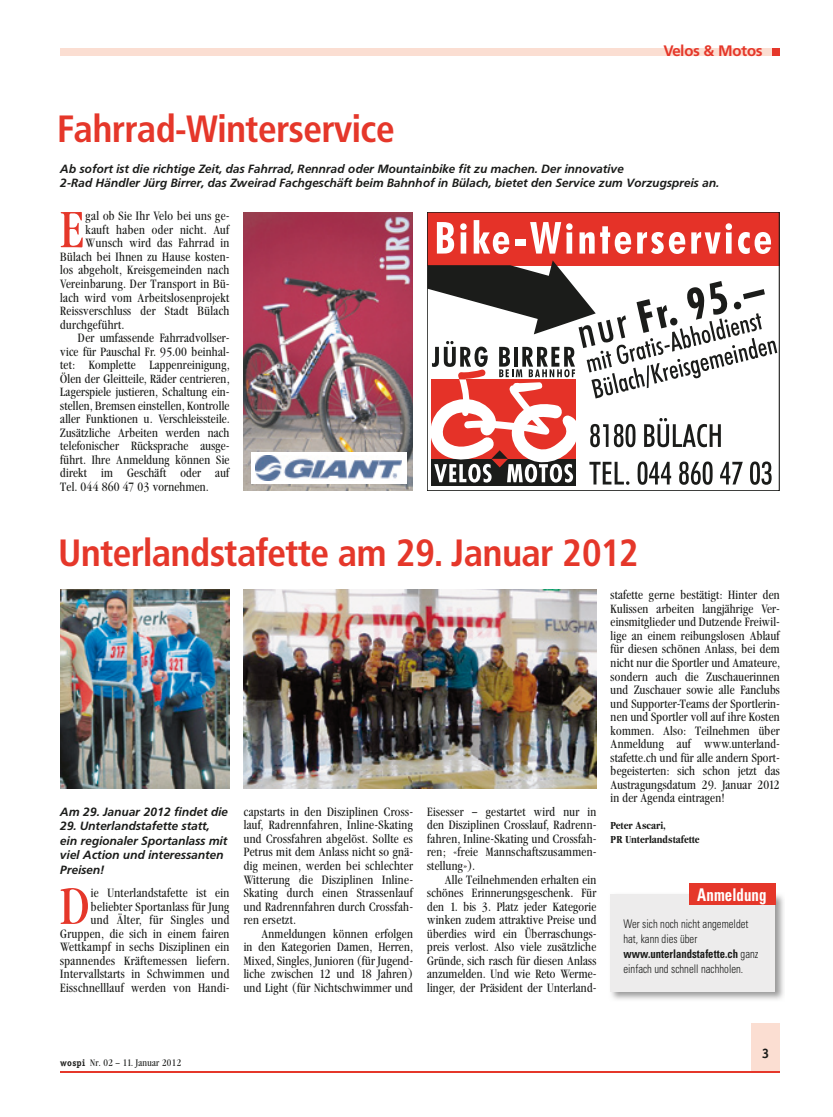
<style>
.page{position:relative;width:833px;height:1117px;background:#fff}
.page>*{position:absolute;margin:0;border:0;box-sizing:border-box;transform-origin:0 0}
.t1{font:50.38px "Garamond ITC Condensed BQ";color:#e5372a}
.t2{font:700 37.5px "Frutiger Condensed BQ";color:#e5372a}
.t3{font:700 condensed 17.5px "Univers";letter-spacing:.005em;color:#fff;scale:.85 1}
.t4{font:700 15px "Frutiger BQ";color:#e5372a}
.t5{font:700 13.75px "Officina Serif";color:#1b1c1a}
.t6{font:11.88px/13.5px "Garamond ITC Condensed BQ";letter-spacing:.02em;color:#1b1c1a;text-align:justify}
.t7{font:italic 700 11.88px/14.4px "Frutiger BQ";letter-spacing:.015em;color:#1b1c1a}
.t8{font:300 condensed 11.88px/15px "Univers";color:#1b1c1a;scale:.9 1}
.t9{font:700 10px/13.5px "Garamond ITC Condensed BQ";letter-spacing:.015em;color:#1b1c1a}
.t10{font:9.38px "Garamond ITC Condensed BQ";letter-spacing:.025em;color:#1b1c1a}
.s1{font-weight:700}
.s2{font-family:"Officina Serif";font-weight:700}
</style>
<div class="page">
<div style="left:751px;top:1023px;width:29px;height:49px;background:#fbded2"></div>
<hr style="left:60px;top:1071px;width:720px;height:1px;background:#e5372a">
<div style="left:60px;top:48px;width:720px;height:8px;background:#fbded2"></div>
<div style="left:772px;top:48px;width:8px;height:8px;background:#e5372a"></div>
<img style="left:244px;top:590px;width:352px;height:198px">
<img style="left:60px;top:590px;width:169px;height:198px">
<img style="left:610px;top:892px;width:174px;height:108px">
<div style="left:610px;top:894px;width:165px;height:97px;background:#edecec"></div>
<div style="left:689px;top:883px;width:86px;height:21px;background:#e5372a"></div>
<div style="left:431px;top:458px;width:144px;height:27px;background:#1b1c1a"></div>
<div style="left:427px;top:212px;width:352px;height:53px;background:#e53228"></div>
<svg style="left:429px;top:260px;width:348px;height:224px"></svg>
<svg style="left:437px;top:222px;width:17px;height:31px"></svg>
<svg style="left:460px;top:223px;width:7px;height:30px"></svg>
<svg style="left:473px;top:220px;width:36px;height:34px"></svg>
<div style="left:515px;top:239px;width:11px;height:7px;background:#fff"></div>
<svg style="left:530px;top:222px;width:42px;height:31px"></svg>
<svg style="left:579px;top:232px;width:15px;height:21px"></svg>
<svg style="left:600px;top:226px;width:31px;height:28px"></svg>
<svg style="left:637px;top:232px;width:26px;height:22px"></svg>
<svg style="left:669px;top:232px;width:16px;height:22px"></svg>
<svg style="left:691px;top:223px;width:41px;height:30px"></svg>
<svg style="left:738px;top:232px;width:33px;height:22px"></svg>
<img style="left:244px;top:212px;width:169px;height:279px">
<div style="left:251px;top:452px;width:156px;height:32px;background:#fff"></div>
<img style="left:256px;top:455px;width:145px;height:25px">
<p class="t4" style="left:664px;top:41px;width:100px">Velos &amp; Motos</p>
<h2 class="t2" style="left:58px;top:105px;width:338px">Fahrrad-Winterservice</h2>
<p class="t7" style="left:60px;top:162px;width:660px">Ab sofort ist die richtige Zeit, das Fahrrad, Rennrad oder Mountainbike fit zu machen. Der innovative<br>2-Rad Händler Jürg Birrer, das Zweirad Fachgeschäft beim Bahnhof in Bülach, bietet den Service zum Vorzugspreis an.</p>
<h1 class="t1" style="left:60px;top:201px;width:26px">E</h1>
<p class="t6" style="left:86px;top:209px;width:145px">gal ob Sie Ihr Velo bei uns ge-</p>
<p class="t6" style="left:86px;top:223px;width:145px">kauft haben oder nicht. Auf</p>
<p class="t6" style="left:86px;top:237px;width:145px">Wunsch wird das Fahrrad in</p>
<p class="t6" style="left:60px;top:250px;width:171px">Bülach bei Ihnen zu Hause kosten-</p>
<p class="t6" style="left:60px;top:264px;width:171px">los abgeholt, Kreisgemeinden nach</p>
<p class="t6" style="left:60px;top:277px;width:171px">Vereinbarung. Der Transport in Bü-</p>
<p class="t6" style="left:60px;top:291px;width:171px">lach wird vom Arbeitslosenprojekt</p>
<p class="t6" style="left:60px;top:304px;width:171px">Reissverschluss der Stadt Bülach</p>
<p class="t6" style="left:60px;top:318px;width:66px">durchgeführt.</p>
<p class="t6" style="left:78px;top:331px;width:153px">Der umfassende Fahrradvollser-</p>
<p class="t6" style="left:60px;top:345px;width:171px">vice für Pauschal Fr. 95.00 beinhal-</p>
<p class="t6" style="left:60px;top:358px;width:171px">tet: Komplette Lappenreinigung,</p>
<p class="t6" style="left:60px;top:372px;width:171px">Ölen der Gleitteile, Räder centrieren,</p>
<p class="t6" style="left:60px;top:385px;width:171px">Lagerspiele justieren, Schaltung ein-</p>
<p class="t6" style="left:60px;top:399px;width:171px">stellen, Bremsen einstellen, Kontrolle</p>
<p class="t6" style="left:60px;top:412px;width:171px">aller Funktionen u. Verschleissteile.</p>
<p class="t6" style="left:60px;top:426px;width:171px">Zusätzliche Arbeiten werden nach</p>
<p class="t6" style="left:60px;top:439px;width:171px">telefonischer Rücksprache ausge-</p>
<p class="t6" style="left:60px;top:453px;width:171px">führt. Ihre Anmeldung können Sie</p>
<p class="t6" style="left:60px;top:466px;width:171px">direkt im Geschäft oder auf</p>
<p class="t6" style="left:60px;top:480px;width:150px">Tel. 044 860 47 03 vornehmen.</p>
<h2 class="t2" style="left:58px;top:529px;width:582px">Unterlandstafette am 29. Januar 2012</h2>
<p class="t7" style="left:60px;top:804px;width:169px">Am 29. Januar 2012 findet die</p>
<p class="t7" style="left:60px;top:819px;width:168px">29. Unterlandstafette statt, ein regionaler Sportanlass mit viel Action und interessanten<br>Preisen!</p>
<p class="t6" style="left:60px;top:886px;width:171px;text-align:right">ie Unterlandstafette ist ein beliebter Sportanlass für Jung<br>und Älter, für Singles und<br>Gruppen, die sich in einem fairen<br>Wettkampf in sechs Disziplinen ein spannendes Kräftemessen liefern.<br>Intervallstarts in Schwimmen und<br>Eisschnelllauf werden von Handi-</p>
<h1 class="t1" style="left:60px;top:877px;width:31px">D</h1>
<p class="t6" style="left:610px;top:588px;width:171px">stafette gerne bestätigt: Hinter den Kulissen arbeiten langjährige Ver&shy;einsmitglieder und Dutzende Freiwil&shy;lige an einem reibungslosen Ablauf für diesen schönen Anlass, bei dem nicht nur die Sportler und Amateure, sondern auch die Zuschauerinnen und Zuschauer sowie alle Fanclubs und Supporter-Teams der Sportlerin&shy;nen und Sportler voll auf ihre Kosten kommen. Also: Teilnehmen über Anmeldung auf www.unterland&shy;stafette.ch und für alle andern Sport&shy;begeisterten: sich schon jetzt das Austragungsdatum 29. Januar 2012 in der Agenda eintragen!</p>
<p class="t9" style="left:610px;top:819px;width:90px">Peter Ascari,<br>PR Unterlandstafette</p>
<p class="t6" style="left:427px;top:805px;width:171px">Eisesser – gestartet wird nur in den Disziplinen Crosslauf, Radrenn&shy;fahren, Inline-Skating und Crossfah&shy;ren; «freie Mannschaftszusammen&shy;stellung»).</p>
<p class="t6" style="left:427px;top:872px;width:171px;text-indent:18px">Alle Teilnehmenden erhalten ein schönes Erinnerungsgeschenk. Für den 1. bis 3. Platz jeder Kategorie winken zudem attraktive Preise und überdies wird ein Überraschungs&shy;preis verlost. Also viele zusätzliche Gründe, sich rasch für diesen Anlass anzumelden. Und wie Reto Werme&shy;linger, der Präsident der Unterland-</p>
<p class="t6" style="left:244px;top:805px;width:171px">capstarts in den Disziplinen Cross&shy;lauf, Radrennfahren, Inline-Skating und Crossfahren abgelöst. Sollte es Petrus mit dem Anlass nicht so gnä&shy;dig meinen, werden bei schlechter Witterung die Disziplinen Inline-Skating durch einen Strassenlauf und Radrennfahren durch Crossfah&shy;ren ersetzt.</p>
<p class="t6" style="left:244px;top:926px;width:171px;text-indent:18px">Anmeldungen können erfolgen in den Kategorien Damen, Herren, Mixed, Singles, Junioren (für Jugend&shy;liche zwischen 12 und 18 Jahren) und Light (für Nichtschwimmer und</p>
<p class="t8" style="left:623px;top:916px;width:151px">Wer sich noch nicht angemeldet hat, kann dies über <span class="s1">www.unterlandstafette.ch</span> ganz einfach und schnell nachholen.</p>
<h3 class="t3" style="left:697px;top:883px;width:83px">Anmeldung</h3>
<p class="t10" style="left:60px;top:1057px;width:123px"><span class="s2">wospi</span> Nr. 02 – 11. Januar 2012</p>
<p class="t5" style="left:762px;top:1044px;width:9px">3</p>
</div>
